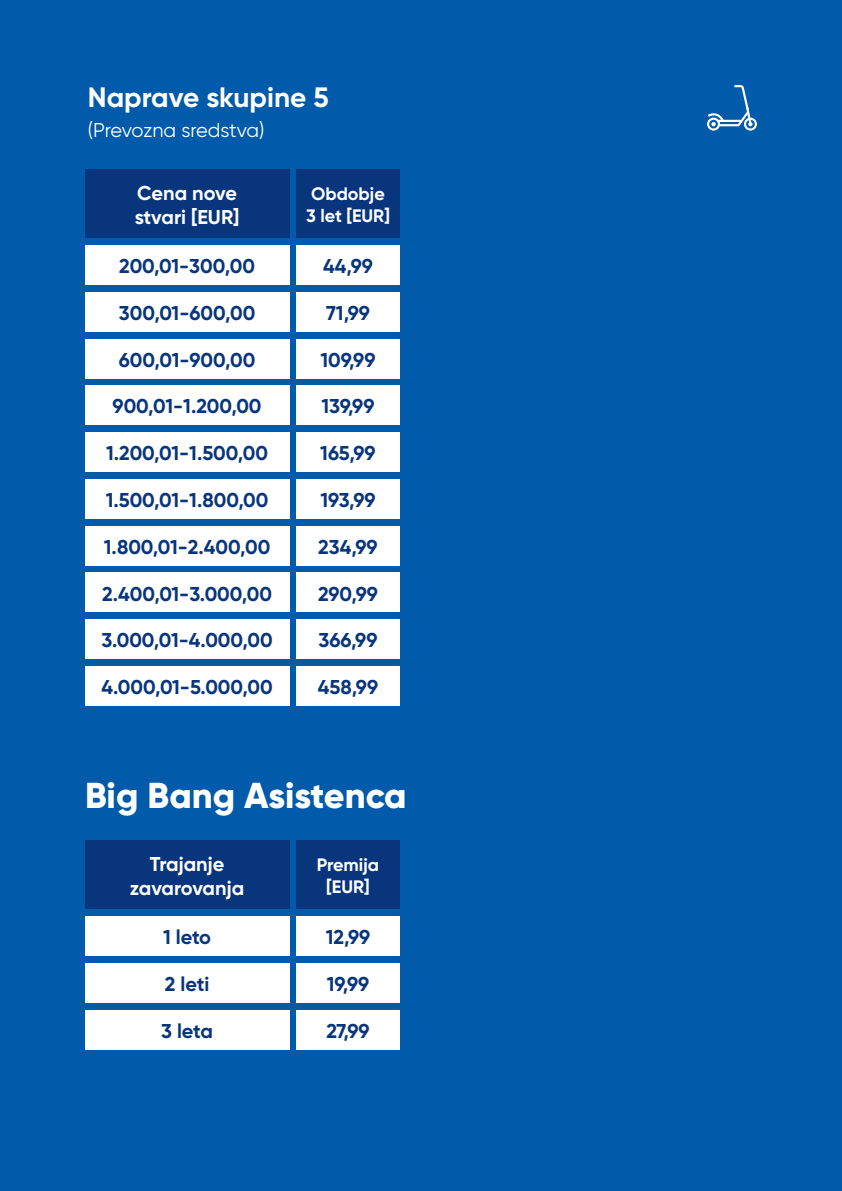
<style>
.page{position:relative;width:842px;height:1191px;background:#015aaa}
.page>*{position:absolute;margin:0;border:0;box-sizing:border-box;transform-origin:0 0}
.t1{font:800 36px "Gilroy";color:#fff}
.t2{font:700 28px "Gilroy";color:#fff}
.t3{font:700 20px "Gilroy";color:#08357c}
.t4{font:700 20px/24px "Gilroy";letter-spacing:-.005em;color:#fff}
.t5{font:20px "Gilroy";letter-spacing:-.015em;color:#fff}
.t6{font:700 18px/21.6px "Gilroy";color:#fff}
</style>
<div class="page">
<div style="left:296px;top:170px;width:104px;height:68px;background:#08357c"></div>
<div style="left:296px;top:841px;width:104px;height:68px;background:#08357c"></div>
<div style="left:296px;top:245px;width:104px;height:40px;background:#fff"></div>
<div style="left:296px;top:916px;width:104px;height:39px;background:#fff"></div>
<div style="left:296px;top:292px;width:104px;height:39px;background:#fff"></div>
<div style="left:296px;top:962px;width:104px;height:40px;background:#fff"></div>
<div style="left:296px;top:339px;width:104px;height:39px;background:#fff"></div>
<div style="left:296px;top:1009px;width:104px;height:40px;background:#fff"></div>
<div style="left:296px;top:385px;width:104px;height:40px;background:#fff"></div>
<div style="left:296px;top:432px;width:104px;height:40px;background:#fff"></div>
<div style="left:296px;top:479px;width:104px;height:40px;background:#fff"></div>
<div style="left:296px;top:526px;width:104px;height:39px;background:#fff"></div>
<div style="left:296px;top:572px;width:104px;height:40px;background:#fff"></div>
<div style="left:296px;top:619px;width:104px;height:40px;background:#fff"></div>
<div style="left:296px;top:666px;width:104px;height:40px;background:#fff"></div>
<div style="left:85px;top:170px;width:204px;height:68px;background:#08357c"></div>
<div style="left:85px;top:841px;width:204px;height:68px;background:#08357c"></div>
<div style="left:85px;top:245px;width:204px;height:40px;background:#fff"></div>
<div style="left:85px;top:916px;width:204px;height:39px;background:#fff"></div>
<div style="left:85px;top:292px;width:204px;height:39px;background:#fff"></div>
<div style="left:85px;top:962px;width:204px;height:40px;background:#fff"></div>
<div style="left:85px;top:339px;width:204px;height:39px;background:#fff"></div>
<div style="left:85px;top:1009px;width:204px;height:40px;background:#fff"></div>
<div style="left:85px;top:385px;width:204px;height:40px;background:#fff"></div>
<div style="left:85px;top:432px;width:204px;height:40px;background:#fff"></div>
<div style="left:85px;top:479px;width:204px;height:40px;background:#fff"></div>
<div style="left:85px;top:526px;width:204px;height:39px;background:#fff"></div>
<div style="left:85px;top:572px;width:204px;height:40px;background:#fff"></div>
<div style="left:85px;top:619px;width:204px;height:40px;background:#fff"></div>
<div style="left:85px;top:666px;width:204px;height:40px;background:#fff"></div>
<svg style="left:707px;top:85px;width:50px;height:46px"></svg>
<h2 class="t2" style="left:88px;top:80px;width:242px">Naprave skupine 5</h2>
<p class="t5" style="left:88px;top:118px;width:178px">(Prevozna sredstva)</p>
<p class="t4" style="left:135px;top:181px;width:106px">Cena nove stvari [EUR]</p>
<p class="t6" style="left:306px;top:183px;width:85px">Obdobje<br>3 let [EUR]</p>
<p class="t3" style="left:119px;top:253px;width:137px">200,01-300,00</p>
<p class="t3" style="left:323px;top:253px;width:51px">44,99</p>
<p class="t3" style="left:119px;top:300px;width:138px">300,01-600,00</p>
<p class="t3" style="left:326px;top:300px;width:45px">71,99</p>
<p class="t3" style="left:119px;top:347px;width:138px">600,01-900,00</p>
<p class="t3" style="left:321px;top:347px;width:56px">109,99</p>
<p class="t3" style="left:113px;top:394px;width:150px">900,01-1.200,00</p>
<p class="t3" style="left:106px;top:441px;width:163px">1.200,01-1.500,00</p>
<p class="t3" style="left:106px;top:487px;width:164px">1.500,01-1.800,00</p>
<p class="t3" style="left:104px;top:534px;width:168px">1.800,01-2.400,00</p>
<p class="t3" style="left:102px;top:581px;width:171px">2.400,01-3.000,00</p>
<p class="t3" style="left:102px;top:628px;width:173px">3.000,01-4.000,00</p>
<p class="t3" style="left:101px;top:674px;width:173px">4.000,01-5.000,00</p>
<p class="t3" style="left:322px;top:394px;width:54px">139,99</p>
<p class="t3" style="left:320px;top:440px;width:57px">165,99</p>
<p class="t3" style="left:320px;top:487px;width:56px">193,99</p>
<p class="t3" style="left:318px;top:534px;width:61px">234,99</p>
<p class="t3" style="left:318px;top:581px;width:61px">290,99</p>
<p class="t3" style="left:318px;top:628px;width:60px">366,99</p>
<p class="t3" style="left:318px;top:674px;width:62px">458,99</p>
<h1 class="t1" style="left:85px;top:773px;width:323px">Big Bang Asistenca</h1>
<p class="t4" style="left:130px;top:852px;width:116px;text-align:center">Trajanje zavarovanja</p>
<p class="t6" style="left:317px;top:854px;width:64px;text-align:center">Premija [EUR]</p>
<p class="t3" style="left:163px;top:924px;width:50px">1 leto</p>
<p class="t3" style="left:326px;top:924px;width:46px">12,99</p>
<p class="t3" style="left:165px;top:971px;width:46px">2 leti</p>
<p class="t3" style="left:327px;top:971px;width:44px">19,99</p>
<p class="t3" style="left:161px;top:1018px;width:53px">3 leta</p>
<p class="t3" style="left:326px;top:1018px;width:45px">27,99</p>
</div>
